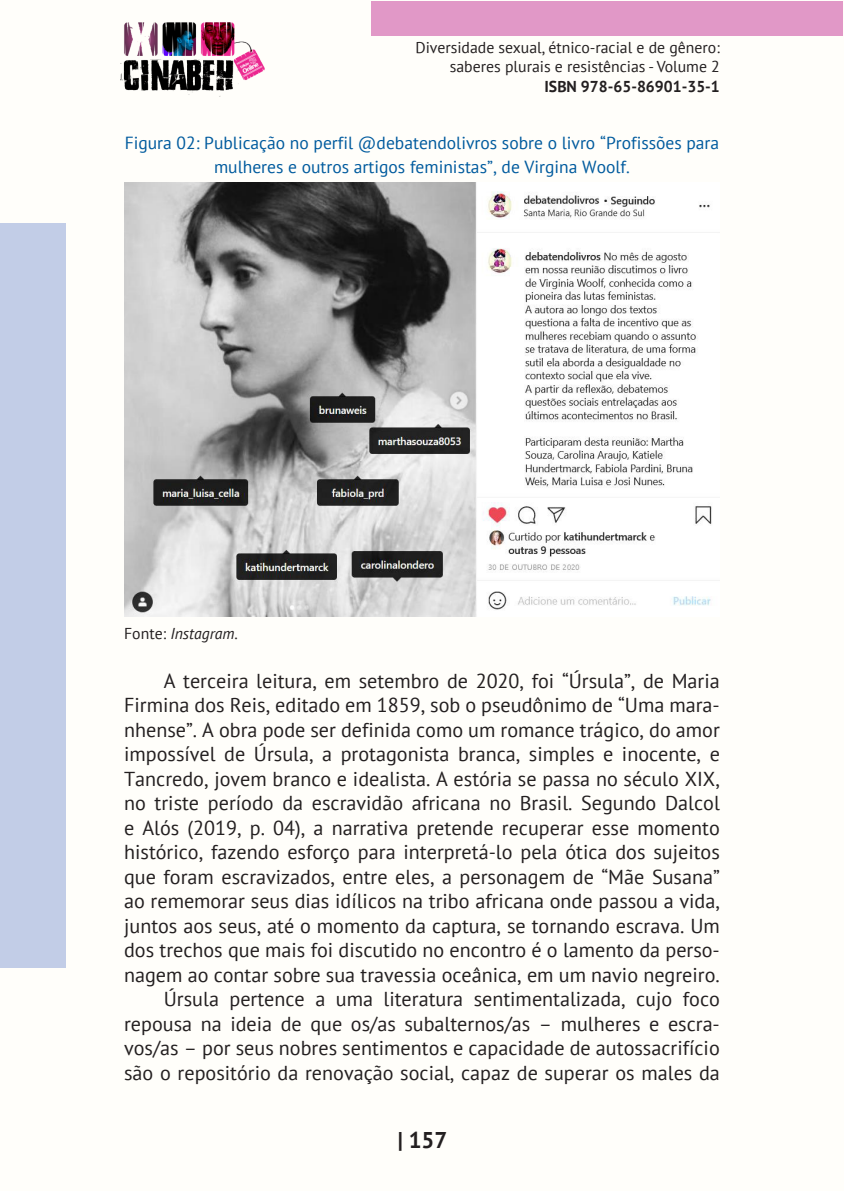
<style>
.page{position:relative;width:844px;height:1191px;background:#fff}
.page>*{position:absolute;margin:0;border:0;box-sizing:border-box;transform-origin:0 0}
.t1{font:700 22.75px "PT Sans";color:#231f20}
._8_CORPO{font:20.12px/24.5px "PT Sans";color:#231f20;text-align:justify}
._12__LEGENDA{font:17.5px/24.5px "PT Sans";color:#015b9e;text-align:center}
.t2{font:15.75px/18.9px "PT Sans";color:#231f20;text-align:right}
.t3{font:700 15.75px "PT Sans";color:#231f20}
._13__FONTES{font:italic 15.75px "PT Sans";color:#231f20}
.s1{font-style:normal}
</style>
<div class="page">
<div style="left:0;top:0;width:843px;height:1191px;background:#fffefa"></div>
<div style="left:371px;top:1px;width:471px;height:35px;background:#e198c7"></div>
<div style="left:0;top:223px;width:65px;height:744px;background:#c2cde7"></div>
<img style="left:120px;top:22px;width:144px;height:75px">
<img style="left:124px;top:182px;width:595px;height:434px">
<p class="t2" style="left:415px;top:38px;width:306px">Diversidade sexual, étnico-racial e de gênero: saberes plurais e resistências - Volume 2</p>
<p class="t3" style="left:544px;top:76px;width:177px">ISBN 978-65-86901-35-1</p>
<p class="_12__LEGENDA" style="left:125px;top:130px;width:596px">Figura 02: Publicação no perfil @debatendolivros sobre o livro “Profissões para mulheres e outros artigos feministas”, de Virgina Woolf.</p>
<p class="_13__FONTES" style="left:124px;top:623px;width:115px"><span class="s1">Fonte:</span> Instagram<span class="s1">.</span></p>
<p class="_8_CORPO" style="left:124px;top:668px;width:597px;text-indent:40px">A terceira leitura, em setembro de 2020, foi “Úrsula”, de Maria Firmina dos Reis, editado em 1859, sob o pseudônimo de “Uma mara&shy;nhense”. A obra pode ser definida como um romance trágico, do amor impossível de Úrsula, a protagonista branca, simples e inocente, e Tancredo, jovem branco e idealista. A estória se passa no século XIX, no triste período da escravidão africana no Brasil. Segundo Dalcol e Alós (2019, p. 04), a narrativa pretende recuperar esse momento histórico, fazendo esforço para interpretá-lo pela ótica dos sujeitos que foram escravizados, entre eles, a personagem de “Mãe Susana” ao rememorar seus dias idílicos na tribo africana onde passou a vida, juntos aos seus, até o momento da captura, se tornando escrava. Um dos trechos que mais foi discutido no encontro é o lamento da perso&shy;nagem ao contar sobre sua travessia oceânica, em um navio negreiro.</p>
<p class="_8_CORPO" style="left:124px;top:986px;width:597px;text-indent:40px">Úrsula pertence a uma literatura sentimentalizada, cujo foco repousa na ideia de que os/as subalternos/as – mulheres e escra&shy;vos/as – por seus nobres sentimentos e capacidade de autossacrifício são o repositório da renovação social, capaz de superar os males da</p>
<p class="t1" style="left:397px;top:1125px;width:51px">| 157</p>
</div>
